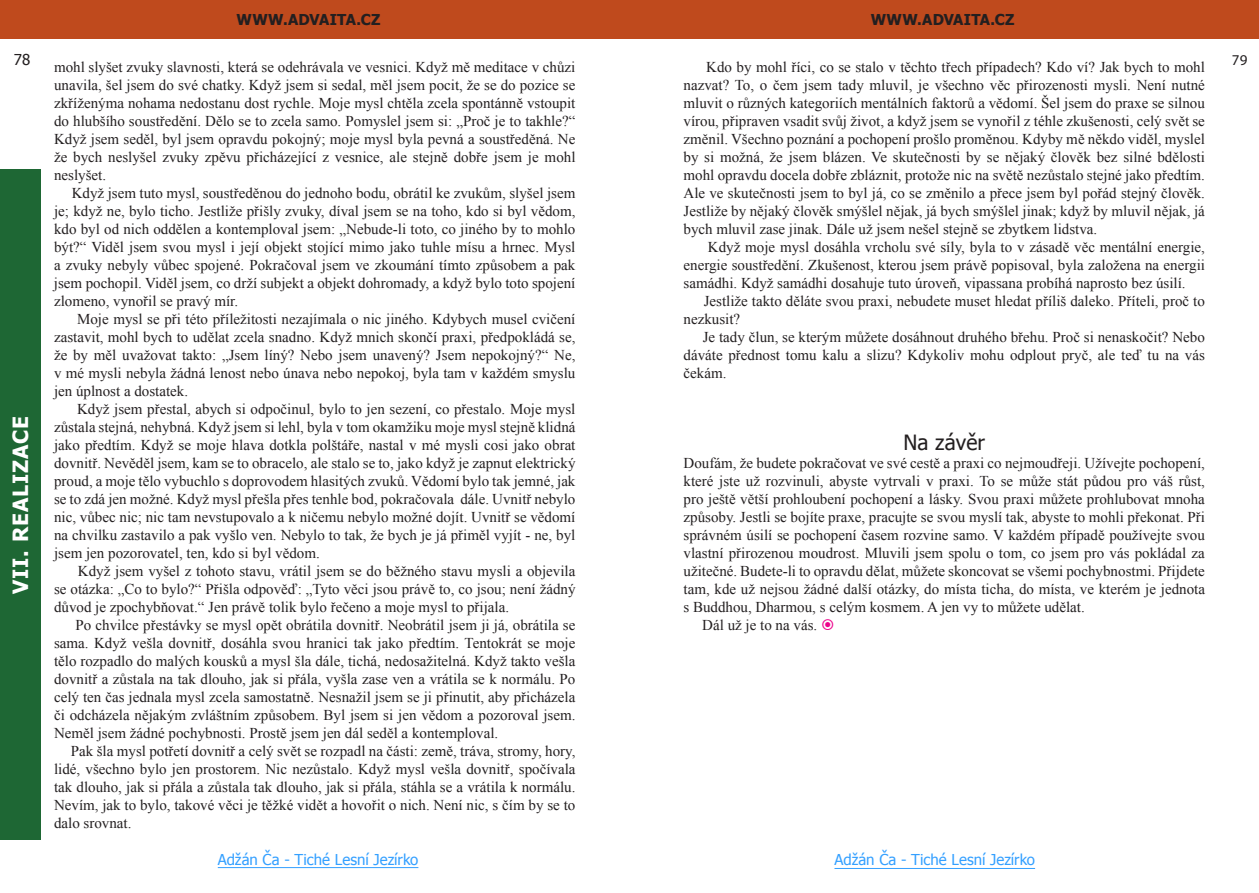
<style>
.page{position:relative;width:1259px;height:893px;background:#fff}
.page>*{position:absolute;margin:0;border:0;box-sizing:border-box;transform-origin:0 0}
.t1{font:700 21px "Tahoma";letter-spacing:.045em;color:#fff}
.t2{font:21px "Tahoma";letter-spacing:.005em;color:#231f20}
.t3{font:15px/18px "Times New Roman";color:#231f20;text-align:justify}
.t4{font:15px "Tahoma";color:#34a0ff}
.t5{font:700 15px "Tahoma";letter-spacing:.015em;color:#231f20}
.t6{font:15px "Tahoma";color:#231f20}
.t7{font:15px "Myriad Pro";color:#231f20}
</style>
<div class="page">
<div style="left:0;top:0;width:629px;height:38px;background:#bf4a1d"></div>
<hr style="left:218px;top:867px;width:200px;height:1px;background:#34a0ff">
<div style="left:0;top:170px;width:40px;height:670px;background:#1e6734"></div>
<div style="left:629px;top:0;width:630px;height:38px;background:#bf4a1d"></div>
<hr style="left:834px;top:868px;width:201px;height:1px;background:#34a0ff">
<p class="t6" style="left:14px;top:50px;width:17px">78</p>
<h1 class="t1" style="left:6px;top:594px;width:180px;rotate:-90deg">VII. REALIZACE</h1>
<h1 class="t1" style="left:6px;top:537px;width:66px;rotate:-90deg">ÚVOD</h1>
<p class="t5" style="left:237px;top:9px;width:145px">WWW.ADVAITA.CZ</p>
<p class="t3" style="left:54px;top:58px;width:523px">mohl slyšet zvuky slavnosti, která se odehrávala ve vesnici. Když mě meditace v chůzi unavila, šel jsem do své chatky. Když jsem si sedal, měl jsem pocit, že se do pozice se zkříženýma nohama nedostanu dost rychle. Moje mysl chtěla zcela spontánně vstoupit do hlubšího soustředění. Dělo se to zcela samo. Pomyslel jsem si: „Proč je to takhle?“ Když jsem seděl, byl jsem opravdu pokojný; moje mysl byla pevná a soustředěná. Ne že bych neslyšel zvuky zpěvu přicházející z vesnice, ale stejně dobře jsem je mohl neslyšet.</p>
<p class="t3" style="left:54px;top:184px;width:523px;text-indent:18px">Když jsem tuto mysl, soustředěnou do jednoho bodu, obrátil ke zvukům, slyšel jsem je; když ne, bylo ticho. Jestliže přišly zvuky, díval jsem se na toho, kdo si byl vědom, kdo byl od nich oddělen a kontemploval jsem: „Nebude-li toto, co jiného by to mohlo být?“ Viděl jsem svou mysl i její objekt stojící mimo jako tuhle mísu a hrnec. Mysl a zvuky nebyly vůbec spojené. Pokračoval jsem ve zkoumání tímto způsobem a pak jsem pochopil. Viděl jsem, co drží subjekt a objekt dohromady, a když bylo toto spojení zlomeno, vynořil se pravý mír.</p>
<p class="t3" style="left:54px;top:310px;width:523px;text-indent:23px">Moje mysl se při této příležitosti nezajímala o nic jiného. Kdybych musel cvičení zastavit, mohl bych to udělat zcela snadno. Když mnich skončí praxi, předpokládá se, že by měl uvažovat takto: „Jsem líný? Nebo jsem unavený? Jsem nepokojný?“ Ne, v mé mysli nebyla žádná lenost nebo únava nebo nepokoj, byla tam v každém smyslu jen úplnost a dostatek.</p>
<p class="t3" style="left:54px;top:400px;width:523px;text-indent:23px">Když jsem přestal, abych si odpočinul, bylo to jen sezení, co přestalo. Moje mysl zůstala stejná, nehybná. Když jsem si lehl, byla v tom okamžiku moje mysl stejně klidná jako předtím. Když se moje hlava dotkla polštáře, nastal v mé mysli cosi jako obrat dovnitř. Nevěděl jsem, kam se to obracelo, ale stalo se to, jako když je zapnut elektrický proud, a moje tělo vybuchlo s doprovodem hlasitých zvuků. Vědomí bylo tak jemné, jak se to zdá jen možné. Když mysl přešla přes tenhle bod, pokračovala dále. Uvnitř nebylo nic, vůbec nic; nic tam nevstupovalo a k ničemu nebylo možné dojít. Uvnitř se vědomí na chvilku zastavilo a pak vyšlo ven. Nebylo to tak, že bych je já přiměl vyjít - ne, byl jsem jen pozorovatel, ten, kdo si byl vědom.</p>
<p class="t3" style="left:54px;top:562px;width:523px;text-indent:24px">Když jsem vyšel z tohoto stavu, vrátil jsem se do běžného stavu mysli a objevila se otázka: „Co to bylo?“ Přišla odpověď: „Tyto věci jsou právě to, co jsou; není žádný důvod je zpochybňovat.“ Jen právě tolik bylo řečeno a moje mysl to přijala.</p>
<p class="t3" style="left:54px;top:616px;width:523px;text-indent:21px">Po chvilce přestávky se mysl opět obrátila dovnitř. Neobrátil jsem ji já, obrátila se sama. Když vešla dovnitř, dosáhla svou hranici tak jako předtím. Tentokrát se moje tělo rozpadlo do malých kousků a mysl šla dále, tichá, nedosažitelná. Když takto vešla dovnitř a zůstala na tak dlouho, jak si přála, vyšla zase ven a vrátila se k normálu. Po celý ten čas jednala mysl zcela samostatně. Nesnažil jsem se ji přinutit, aby přicházela či odcházela nějakým zvláštním způsobem. Byl jsem si jen vědom a pozoroval jsem.<br>Neměl jsem žádné pochybnosti. Prostě jsem jen dál seděl a kontemploval.</p>
<p class="t3" style="left:54px;top:742px;width:523px;text-indent:17px">Pak šla mysl potřetí dovnitř a celý svět se rozpadl na části: země, tráva, stromy, hory, lidé, všechno bylo jen prostorem. Nic nezůstalo. Když mysl vešla dovnitř, spočívala tak dlouho, jak si přála a zůstala tak dlouho, jak si přála, stáhla se a vrátila k normálu.<br>Nevím, jak to bylo, takové věci je těžké vidět a hovořit o nich. Není nic, s čím by se to dalo srovnat.</p>
<p class="t4" style="left:218px;top:849px;width:202px">Adžán Ča - Tiché Lesní Jezírko</p>
<p class="t5" style="left:870px;top:9px;width:145px">WWW.ADVAITA.CZ</p>
<p class="t3" style="left:683px;top:58px;width:523px;text-indent:23px">Kdo by mohl říci, co se stalo v těchto třech případech? Kdo ví? Jak bych to mohl nazvat? To, o čem jsem tady mluvil, je všechno věc přirozenosti mysli. Není nutné mluvit o různých kategoriích mentálních faktorů a vědomí. Šel jsem do praxe se silnou vírou, připraven vsadit svůj život, a když jsem se vynořil z téhle zkušenosti, celý svět se změnil. Všechno poznání a pochopení prošlo proměnou. Kdyby mě někdo viděl, myslel by si možná, že jsem blázen. Ve skutečnosti by se nějaký člověk bez silné bdělosti mohl opravdu docela dobře zbláznit, protože nic na světě nezůstalo stejné jako předtím.<br>Ale ve skutečnosti jsem to byl já, co se změnilo a přece jsem byl pořád stejný člověk.<br>Jestliže by nějaký člověk smýšlel nějak, já bych smýšlel jinak; když by mluvil nějak, já bych mluvil zase jinak. Dále už jsem nešel stejně se zbytkem lidstva.</p>
<p class="t3" style="left:683px;top:238px;width:523px;text-indent:24px">Když moje mysl dosáhla vrcholu své síly, byla to v zásadě věc mentální energie, energie soustředění. Zkušenost, kterou jsem právě popisoval, byla založena na energii samádhi. Když samádhi dosahuje tuto úroveň, vipassana probíhá naprosto bez úsilí.</p>
<p class="t3" style="left:683px;top:292px;width:523px;text-indent:20px">Jestliže takto děláte svou praxi, nebudete muset hledat příliš daleko. Příteli, proč to nezkusit?</p>
<p class="t3" style="left:683px;top:328px;width:523px;text-indent:19px">Je tady člun, se kterým můžete dosáhnout druhého břehu. Proč si nenaskočit? Nebo dáváte přednost tomu kalu a slizu? Kdykoliv mohu odplout pryč, ale teď tu na vás čekám.</p>
<h1 class="t2" style="left:903px;top:428px;width:83px">Na závěr</h1>
<p class="t3" style="left:683px;top:454px;width:523px">Doufám, že budete pokračovat ve své cestě a praxi co nejmoudřeji. Užívejte pochopení,</p>
<p class="t3" style="left:683px;top:472px;width:523px">které jste už rozvinuli, abyste vytrvali v praxi. To se může stát půdou pro váš růst,</p>
<p class="t3" style="left:683px;top:490px;width:523px">pro ještě větší prohloubení pochopení a lásky. Svou praxi můžete prohlubovat mnoha</p>
<p class="t3" style="left:683px;top:508px;width:523px">způsoby. Jestli se bojíte praxe, pracujte se svou myslí tak, abyste to mohli překonat. Při</p>
<p class="t3" style="left:683px;top:526px;width:523px">správném úsilí se pochopení časem rozvine samo. V každém případě používejte svou</p>
<p class="t3" style="left:683px;top:544px;width:523px">vlastní přirozenou moudrost. Mluvili jsem spolu o tom, co jsem pro vás pokládal za</p>
<p class="t3" style="left:683px;top:562px;width:523px">užitečné. Budete-li to opravdu dělat, můžete skoncovat se všemi pochybnostmi. Přijdete</p>
<p class="t3" style="left:683px;top:580px;width:523px">tam, kde už nejsou žádné další otázky, do místa ticha, do místa, ve kterém je jednota</p>
<p class="t3" style="left:683px;top:598px;width:403px">s Buddhou, Dharmou, s celým kosmem. A jen vy to můžete udělat.</p>
<p class="t3" style="left:702px;top:616px;width:116px">Dál už je to na vás.</p>
<p class="t7" style="left:1232px;top:51px;width:9px">79</p>
<p class="t4" style="left:834px;top:850px;width:202px">Adžán Ča - Tiché Lesní Jezírko</p>
</div>
